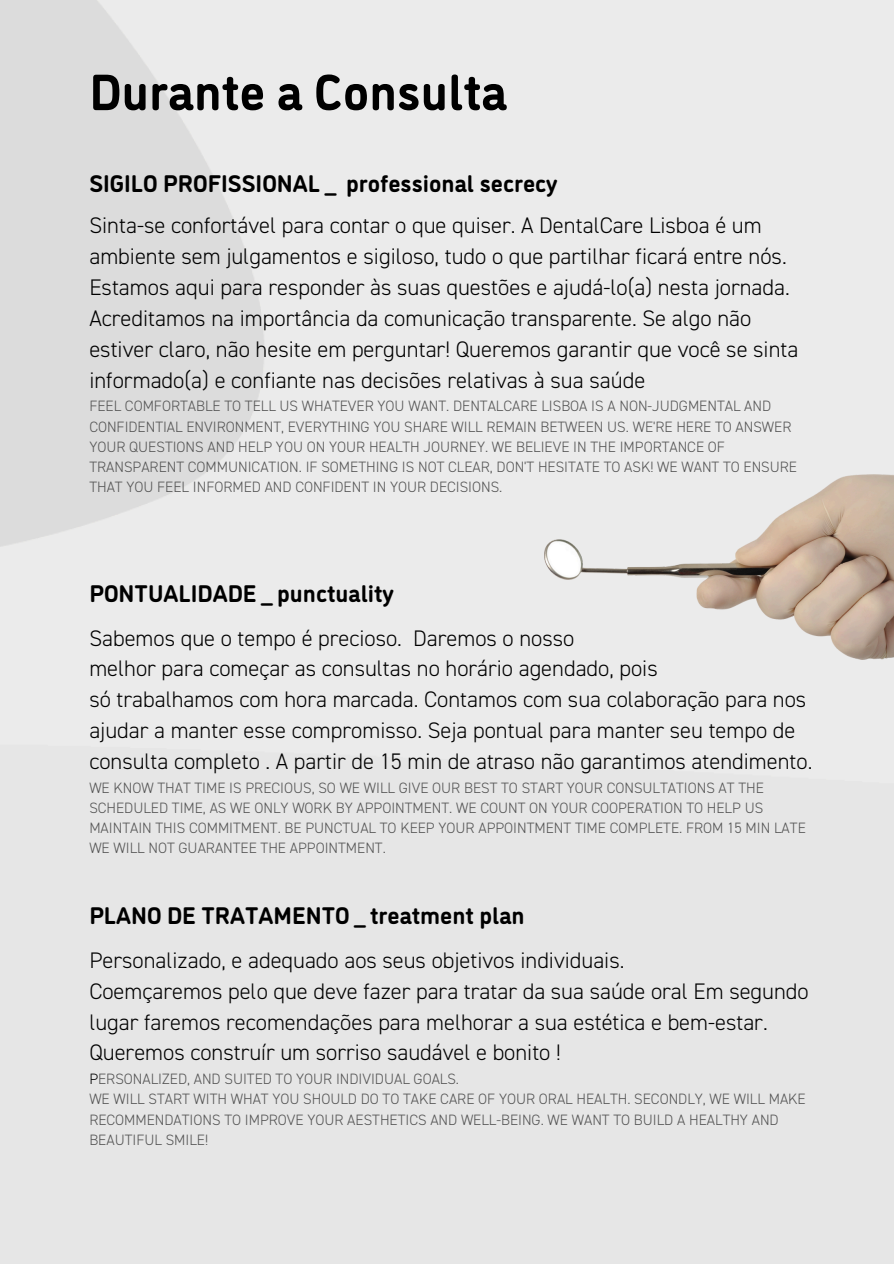
<style>
.page{position:relative;width:894px;height:1264px;background:#fff}
.page>*{position:absolute;margin:0;border:0;box-sizing:border-box;transform-origin:0 0}
.t1{font:700 50.85px "DI Nosaur";color:#000}
.t2{font:700 24px "DI Nosaur";color:#000}
.t3{font:300 22.5px/30.8px "DIN2014";color:#000}
.t4{font:300 15px/20.2px "DIN2014";color:#545454}
.s1{color:#000}
</style>
<div class="page">
<img style="left:544px;top:474px;width:349px;height:186px">
<p class="t1" style="left:89px;top:52px;width:419px">Durante a Consulta</p>
<p class="t2" style="left:89px;top:165px;width:469px">SIGILO PROFISSIONAL _ professional secrecy</p>
<h1 class="t3" style="left:89px;top:212px;width:710px">Sinta-se confortável para contar o que quiser. A DentalCare Lisboa é um ambiente sem julgamentos e sigiloso, tudo o que partilhar ficará entre nós.<br>Estamos aqui para responder às suas questões e ajudá-lo(a) nesta jornada.<br>Acreditamos na importância da comunicação transparente. Se algo não estiver claro, não hesite em perguntar! Queremos garantir que você se sinta informado(a) e confiante nas decisões relativas à sua saúde</h1>
<h2 class="t4" style="left:89px;top:397px;width:709px">FEEL COMFORTABLE TO TELL US WHATEVER YOU WANT. DENTALCARE LISBOA IS A NON-JUDGMENTAL AND CONFIDENTIAL ENVIRONMENT, EVERYTHING YOU SHARE WILL REMAIN BETWEEN US. WE'RE HERE TO ANSWER YOUR QUESTIONS AND HELP YOU ON YOUR HEALTH JOURNEY. WE BELIEVE IN THE IMPORTANCE OF TRANSPARENT COMMUNICATION. IF SOMETHING IS NOT CLEAR, DON'T HESITATE TO ASK! WE WANT TO ENSURE THAT YOU FEEL INFORMED AND CONFIDENT IN YOUR DECISIONS.</h2>
<p class="t2" style="left:89px;top:574px;width:306px">PONTUALIDADE _ punctuality</p>
<p class="t3" style="left:89px;top:624px;width:486px">Sabemos que o tempo é precioso. Daremos o nosso</p>
<h2 class="t3" style="left:89px;top:654px;width:569px">melhor para começar as consultas no horário agendado, pois</h2>
<p class="t3" style="left:89px;top:685px;width:724px">só trabalhamos com hora marcada. Contamos com sua colaboração para nos ajudar a manter esse compromisso. Seja pontual para manter seu tempo de consulta completo . A partir de 15 min de atraso não garantimos atendimento.</p>
<p class="t4" style="left:89px;top:778px;width:717px">WE KNOW THAT TIME IS PRECIOUS, SO WE WILL GIVE OUR BEST TO START YOUR CONSULTATIONS AT THE SCHEDULED TIME, AS WE ONLY WORK BY APPOINTMENT. WE COUNT ON YOUR COOPERATION TO HELP US MAINTAIN THIS COMMITMENT. BE PUNCTUAL TO KEEP YOUR APPOINTMENT TIME COMPLETE. FROM 15 MIN LATE WE WILL NOT GUARANTEE THE APPOINTMENT.</p>
<p class="t2" style="left:89px;top:896px;width:437px">PLANO DE TRATAMENTO _ treatment plan</p>
<p class="t3" style="left:89px;top:946px;width:536px">Personalizado, e adequado aos seus objetivos individuais.</p>
<h2 class="t3" style="left:89px;top:977px;width:720px">Coemçaremos pelo que deve fazer para tratar da sua saúde oral Em segundo lugar faremos recomendações para melhorar a sua estética e bem-estar.<br>Queremos construír um sorriso saudável e bonito !</h2>
<p class="t4" style="left:89px;top:1069px;width:371px"><span class="s1">P</span>ERSONALIZED, AND SUITED TO YOUR INDIVIDUAL GOALS.</p>
<p class="t4" style="left:89px;top:1090px;width:717px">WE WILL START WITH WHAT YOU SHOULD DO TO TAKE CARE OF YOUR ORAL HEALTH. SECONDLY, WE WILL MAKE<br>RECOMMENDATIONS TO IMPROVE YOUR AESTHETICS AND WELL-BEING. WE WANT TO BUILD A HEALTHY AND<br>BEAUTIFUL SMILE!</p>
</div>
